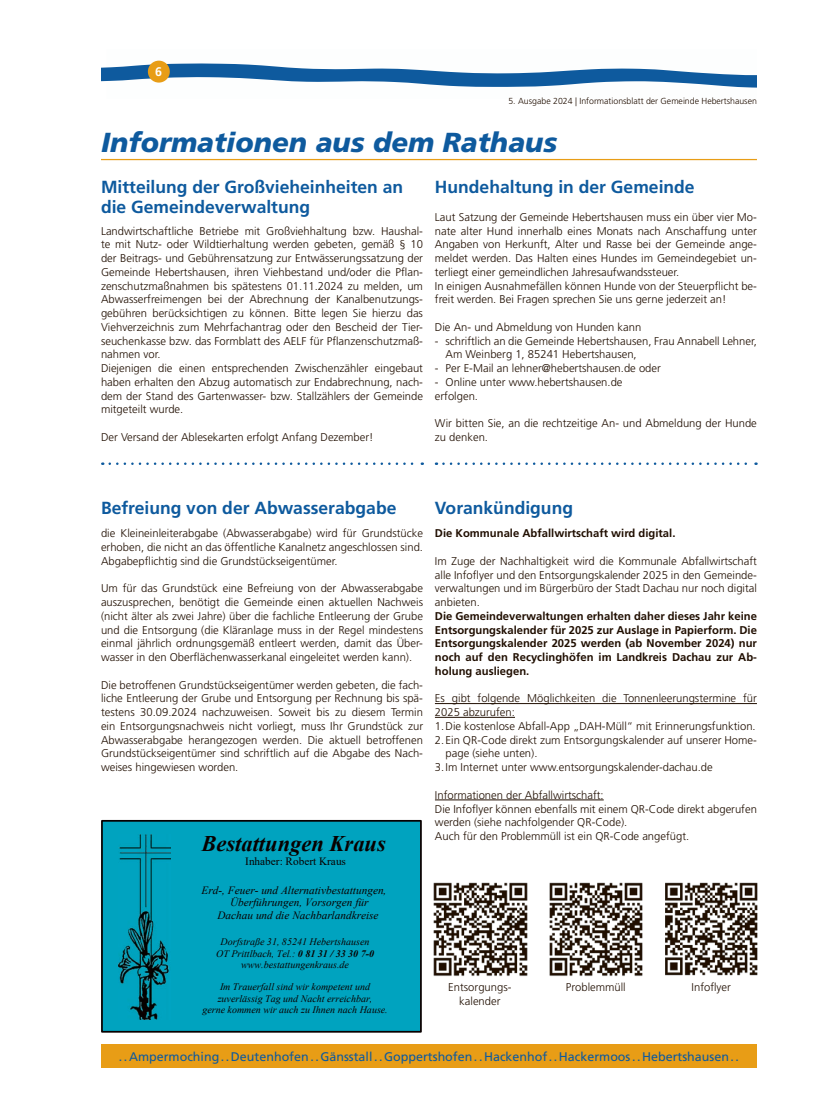
<style>
.page{position:relative;width:833px;height:1117px;background:#fff}
.page>*{position:absolute;margin:0;border:0;box-sizing:border-box;transform-origin:0 0}
.Überschrift_2spaltig{font:italic 900 27.5px "Frutiger LT Std";color:#0e5a9e}
.t1{font:italic 700 22.38px "Times New Roman";color:#080000}
.Überschrift_1spaltig{font:700 17.5px/20px "Frutiger LT Std";color:#0e5a9e}
.t2{font:12.5px "Frutiger LT Std";color:#0e5a9e}
.t3{font:700 12.5px "Frutiger LT Std";color:#fff}
.Grundschrift{font:300 11.25px/13.8px "Frutiger LT Std";color:#200e00;text-align:justify}
.Grundschrift-2{font:700 11.25px/13.8px "Frutiger LT Std";color:#200e00;text-align:justify}
.Grundschrift_bold{font:700 11.25px "Frutiger LT Std";color:#200e00}
.t4{font:italic 11.12px "Times New Roman";color:#080000}
.t5{font:11.12px "Times New Roman";color:#080000}
.t6{font:italic 9.88px/11.2px "Times New Roman";color:#080000;text-align:center}
.t7{font:300 8.75px "Frutiger LT Std";color:#200e00}
.s1{font-weight:700}
</style>
<div class="page">
<svg style="left:101px;top:60px;width:656px;height:28px"></svg>
<div style="left:148px;top:61px;width:22px;height:22px;background:#e89d16;border-radius:50%"></div>
<div style="left:101px;top:1044px;width:656px;height:23px;background:#e89d16"></div>
<hr style="left:101px;top:159px;width:656px;height:1px;background:#e89d16">
<hr style="left:435px;top:703px;width:322px;height:1px;background:#200e00">
<hr style="left:435px;top:717px;width:80px;height:1px;background:#200e00">
<hr style="left:435px;top:799px;width:169px;height:1px;background:#200e00">
<img style="left:549px;top:882px;width:94px;height:94px">
<img style="left:665px;top:882px;width:93px;height:94px">
<img style="left:433px;top:882px;width:95px;height:94px">
<svg style="left:443px;top:462px;width:313px;height:3px"></svg>
<svg style="left:110px;top:462px;width:313px;height:3px"></svg>
<div style="left:101px;top:819px;width:321px;height:213px;background:#00a3bf"></div>
<img style="left:118px;top:834px;width:53px;height:184px">
<p class="t3" style="left:155px;top:64px;width:8px">6</p>
<p class="t7" style="left:508px;top:96px;width:250px">5. Ausgabe 2024 | Informationsblatt der Gemeinde Hebertshausen</p>
<p class="Überschrift_2spaltig" style="left:101px;top:126px;width:458px">Informationen aus dem Rathaus</p>
<p class="Überschrift_1spaltig" style="left:435px;top:177px;width:261px">Hundehaltung in der Gemeinde</p>
<p class="Grundschrift" style="left:435px;top:210px;width:323px">Laut Satzung der Gemeinde Hebertshausen muss ein über vier Mo&shy;nate alter Hund innerhalb eines Monats nach Anschaffung unter Angaben von Herkunft, Alter und Rasse bei der Gemeinde ange&shy;meldet werden. Das Halten eines Hundes im Gemeindegebiet un&shy;terliegt einer gemeindlichen Jahresaufwandssteuer.</p>
<p class="Grundschrift" style="left:435px;top:279px;width:323px">In einigen Ausnahmefällen können Hunde von der Steuerpflicht be&shy;freit werden. Bei Fragen sprechen Sie uns gerne jederzeit an!</p>
<p class="Grundschrift" style="left:435px;top:320px;width:208px">Die An- und Abmeldung von Hunden kann</p>
<p class="Grundschrift" style="left:445px;top:334px;width:313px;text-indent:-11px">- schriftlich an die Gemeinde Hebertshausen, Frau Annabell Lehner,<br>Am Weinberg 1, 85241 Hebertshausen,</p>
<p class="Grundschrift" style="left:435px;top:361px;width:227px">- Per E-Mail an lehner@hebertshausen.de oder</p>
<p class="Grundschrift" style="left:435px;top:375px;width:189px">- Online unter www.hebertshausen.de</p>
<p class="Grundschrift" style="left:435px;top:389px;width:45px">erfolgen.</p>
<p class="Grundschrift" style="left:435px;top:416px;width:323px">Wir bitten Sie, an die rechtzeitige An- und Abmeldung der Hunde zu denken.</p>
<p class="Überschrift_1spaltig" style="left:101px;top:177px;width:304px">Mitteilung der Großvieheinheiten an die Gemeindeverwaltung</p>
<p class="Grundschrift" style="left:101px;top:224px;width:323px">Landwirtschaftliche Betriebe mit Großviehhaltung bzw. Haushal&shy;te mit Nutz- oder Wildtierhaltung werden gebeten, gemäß § 10 der Beitrags- und Gebührensatzung zur Entwässerungssatzung der Gemeinde Hebertshausen, ihren Viehbestand und/oder die Pflan&shy;zenschutzmaßnahmen bis spätestens 01.11.2024 zu melden, um Abwasserfreimengen bei der Abrechnung der Kanalbenutzungs&shy;gebühren berücksichtigen zu können. Bitte legen Sie hierzu das Viehverzeichnis zum Mehrfachantrag oder den Bescheid der Tier&shy;seuchenkasse bzw. das Formblatt des AELF für Pflanzenschutzmaß&shy;nahmen vor.</p>
<p class="Grundschrift" style="left:101px;top:361px;width:323px">Diejenigen die einen entsprechenden Zwischenzähler eingebaut haben erhalten den Abzug automatisch zur Endabrechnung, nach&shy;dem der Stand des Gartenwasser- bzw. Stallzählers der Gemeinde mitgeteilt wurde.</p>
<p class="Grundschrift" style="left:101px;top:430px;width:274px">Der Versand der Ablesekarten erfolgt Anfang Dezember!</p>
<p class="Überschrift_1spaltig" style="left:101px;top:498px;width:297px">Befreiung von der Abwasserabgabe</p>
<p class="Grundschrift" style="left:101px;top:526px;width:323px">die Kleineinleiterabgabe (Abwasserabgabe) wird für Grundstücke erhoben, die nicht an das öffentliche Kanalnetz angeschlossen sind.<br>Abgabepflichtig sind die Grundstückseigentümer.</p>
<p class="Grundschrift" style="left:101px;top:581px;width:323px">Um für das Grundstück eine Befreiung von der Abwasserabgabe auszusprechen, benötigt die Gemeinde einen aktuellen Nachweis (nicht älter als zwei Jahre) über die fachliche Entleerung der Grube und die Entsorgung (die Kläranlage muss in der Regel mindestens einmal jährlich ordnungsgemäß entleert werden, damit das Über&shy;wasser in den Oberflächenwasserkanal eingeleitet werden kann).</p>
<p class="Grundschrift" style="left:101px;top:678px;width:323px">Die betroffenen Grundstückseigentümer werden gebeten, die fach&shy;liche Entleerung der Grube und Entsorgung per Rechnung bis spä&shy;testens 30.09.2024 nachzuweisen. Soweit bis zu diesem Termin ein Entsorgungsnachweis nicht vorliegt, muss Ihr Grundstück zur Abwasserabgabe herangezogen werden. Die aktuell betroffenen Grundstückseigentümer sind schriftlich auf die Abgabe des Nach&shy;weises hingewiesen worden.</p>
<p class="t1" style="left:202px;top:835px;width:186px">Bestattungen Kraus</p>
<p class="t5" style="left:245px;top:854px;width:102px">Inhaber: Robert Kraus</p>
<p class="t4" style="left:201px;top:884px;width:186px">Erd-, Feuer- und Alternativbestattungen,</p>
<p class="t4" style="left:230px;top:896px;width:140px">Überführungen, Vorsorgen für</p>
<p class="t4" style="left:217px;top:909px;width:162px">Dachau und die Nachbarlandkreise</p>
<p class="t6" style="left:216px;top:936px;width:159px">Dorfstraße 31, 85241 Hebertshausen<br>OT Prittlbach, Tel.: <span class="s1">0 81 31 / 33 30 7-0 </span>www.bestattungenkraus.de</p>
<p class="t6" style="left:202px;top:981px;width:187px">Im Trauerfall sind wir kompetent und zuverlässig Tag und Nacht erreichbar,<br>gerne kommen wir auch zu Ihnen nach Hause.</p>
<p class="Überschrift_1spaltig" style="left:435px;top:497px;width:140px">Vorankündigung</p>
<p class="Grundschrift_bold" style="left:435px;top:526px;width:242px">Die Kommunale Abfallwirtschaft wird digital.</p>
<p class="Grundschrift" style="left:435px;top:554px;width:323px">Im Zuge der Nachhaltigkeit wird die Kommunale Abfallwirtschaft alle Infoflyer und den Entsorgungskalender 2025 in den Gemeinde&shy;verwaltungen und im Bürgerbüro der Stadt Dachau nur noch digital anbieten.</p>
<p class="Grundschrift-2" style="left:435px;top:609px;width:323px">Die Gemeindeverwaltungen erhalten daher dieses Jahr keine Entsorgungskalender für 2025 zur Auslage in Papierform. Die Entsorgungskalender 2025 werden (ab November 2024) nur noch auf den Recyclinghöfen im Landkreis Dachau zur Ab&shy;holung ausliegen.</p>
<p class="Grundschrift" style="left:435px;top:691px;width:323px">Es gibt folgende Möglichkeiten die Tonnenleerungstermine für<br>2025 abzurufen:</p>
<p class="Grundschrift" style="left:435px;top:719px;width:322px">1.Die kostenlose Abfall-App „DAH-Müll“ mit Erinnerungsfunktion.</p>
<p class="Grundschrift" style="left:445px;top:733px;width:313px;text-indent:-11px">2.Ein QR-Code direkt zum Entsorgungskalender auf unserer Home&shy;page (siehe unten).</p>
<p class="Grundschrift" style="left:435px;top:760px;width:279px">3.Im Internet unter www.entsorgungskalender-dachau.de</p>
<p class="Grundschrift" style="left:435px;top:788px;width:170px">Informationen der Abfallwirtschaft:</p>
<p class="Grundschrift" style="left:435px;top:801px;width:323px">Die Infoflyer können ebenfalls mit einem QR-Code direkt abgerufen werden (siehe nachfolgender QR-Code).</p>
<p class="Grundschrift" style="left:435px;top:829px;width:256px">Auch für den Problemmüll ist ein QR-Code angefügt.</p>
<p class="Grundschrift" style="left:448px;top:980px;width:65px;text-align:center">Entsorgungs&shy;kalender</p>
<p class="Grundschrift" style="left:566px;top:980px;width:61px">Problemmüll</p>
<p class="Grundschrift" style="left:691px;top:980px;width:41px">Infoflyer</p>
<p class="t2" style="left:119px;top:1048px;width:621px">..Ampermoching..Deutenhofen..Gänsstall..Goppertshofen..Hackenhof..Hackermoos..Hebertshausen..</p>
</div>
